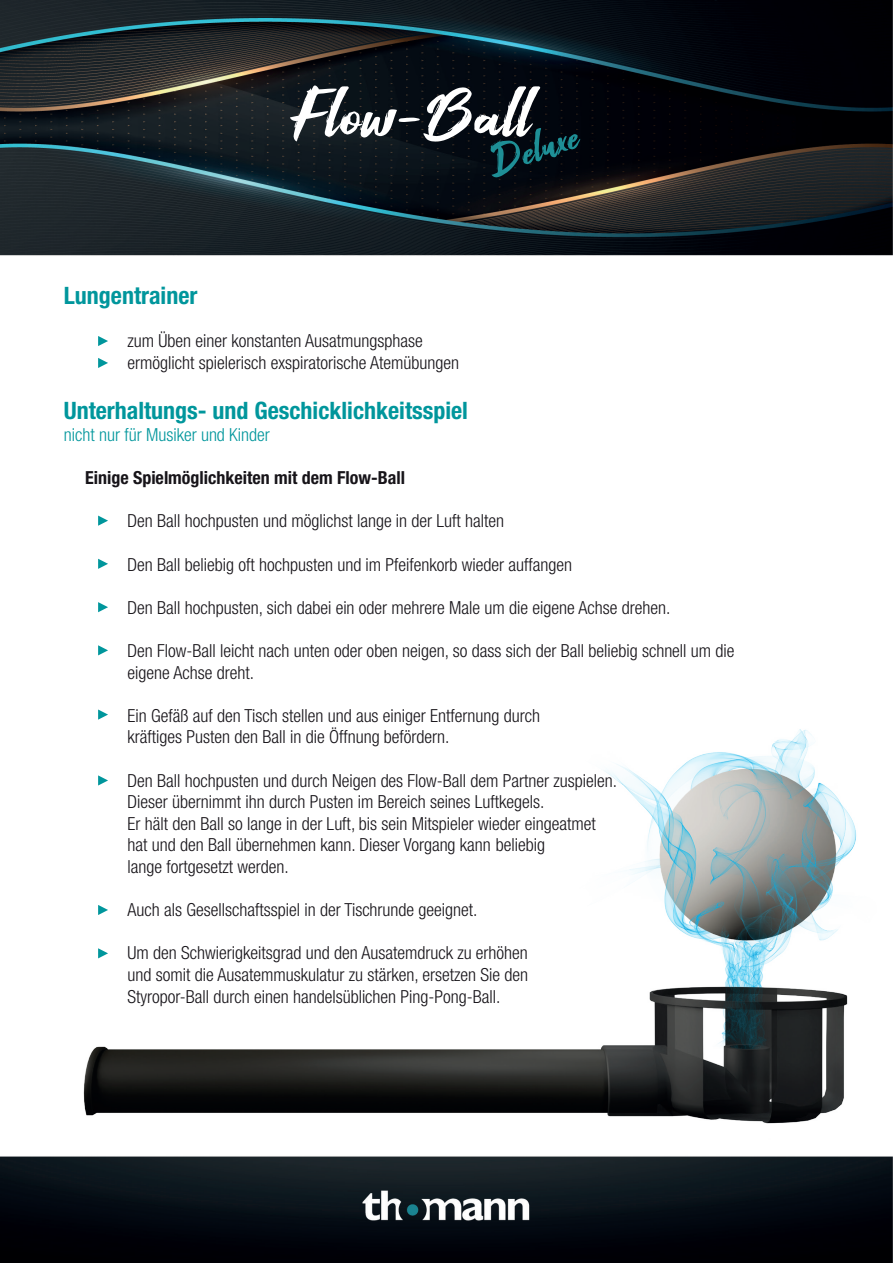
<style>
.page{position:relative;width:893px;height:1263px;background:#fff}
.page>*{position:absolute;margin:0;border:0;box-sizing:border-box;transform-origin:0 0}
.t1{font:700 condensed 24px "Helvetica Neue LT Std";color:#00969c}
.t2{font:300 condensed 18px "Helvetica Neue LT Std";color:#171419}
.t3{font:700 condensed 18px "Helvetica Neue LT Std";color:#171419}
.t4{font:300 condensed 18px "Helvetica Neue LT Std";color:#00969c}
</style>
<div class="page">
<img style="left:0;top:0;width:893px;height:1263px">
<svg style="left:290px;top:85px;width:290px;height:92px"></svg>
<svg style="left:98px;top:516px;width:10px;height:10px"></svg>
<svg style="left:98px;top:559px;width:10px;height:10px"></svg>
<svg style="left:98px;top:602px;width:10px;height:10px"></svg>
<svg style="left:98px;top:645px;width:10px;height:10px"></svg>
<svg style="left:98px;top:336px;width:10px;height:10px"></svg>
<svg style="left:98px;top:358px;width:10px;height:10px"></svg>
<img style="left:31px;top:662px;width:848px;height:477px">
<p class="t1" style="left:64px;top:281px;width:135px">Lungentrainer</p>
<p class="t2" style="left:128px;top:331px;width:297px">zum Üben einer konstanten Ausatmungsphase</p>
<p class="t2" style="left:128px;top:352px;width:333px">ermöglicht spielerisch exspiratorische Atemübungen</p>
<p class="t1" style="left:64px;top:396px;width:406px">Unterhaltungs- und Geschicklichkeitsspiel</p>
<p class="t4" style="left:64px;top:424px;width:208px">nicht nur für Musiker und Kinder</p>
<p class="t3" style="left:85px;top:467px;width:322px">Einige Spielmöglichkeiten mit dem Flow-Ball</p>
<p class="t2" style="left:128px;top:511px;width:378px">Den Ball hochpusten und möglichst lange in der Luft halten</p>
<p class="t2" style="left:128px;top:554px;width:446px">Den Ball beliebig oft hochpusten und im Pfeifenkorb wieder auffangen</p>
<p class="t2" style="left:128px;top:597px;width:544px">Den Ball hochpusten, sich dabei ein oder mehrere Male um die eigene Achse drehen.</p>
<p class="t2" style="left:128px;top:640px;width:608px">Den Flow-Ball leicht nach unten oder oben neigen, so dass sich der Ball beliebig schnell um die</p>
<p class="t2" style="left:128px;top:662px;width:128px">eigene Achse dreht.</p>
<p class="t2" style="left:128px;top:705px;width:414px">Ein Gefäß auf den Tisch stellen und aus einiger Entfernung durch</p>
<p class="t2" style="left:128px;top:727px;width:324px">kräftiges Pusten den Ball in die Öffnung befördern.</p>
<p class="t2" style="left:128px;top:770px;width:491px">Den Ball hochpusten und durch Neigen des Flow-Ball dem Partner zuspielen.</p>
<p class="t2" style="left:128px;top:791px;width:419px">Dieser übernimmt ihn durch Pusten im Bereich seines Luftkegels.</p>
<p class="t2" style="left:128px;top:813px;width:470px">Er hält den Ball so lange in der Luft, bis sein Mitspieler wieder eingeatmet</p>
<p class="t2" style="left:128px;top:835px;width:419px">hat und den Ball übernehmen kann. Dieser Vorgang kann beliebig</p>
<p class="t2" style="left:128px;top:856px;width:163px">lange fortgesetzt werden.</p>
<p class="t2" style="left:128px;top:899px;width:351px">Auch als Gesellschaftsspiel in der Tischrunde geeignet.</p>
<p class="t2" style="left:128px;top:943px;width:402px">Um den Schwierigkeitsgrad und den Ausatemdruck zu erhöhen</p>
<p class="t2" style="left:128px;top:964px;width:402px">und somit die Ausatemmuskulatur zu stärken, ersetzen Sie den</p>
<p class="t2" style="left:128px;top:986px;width:374px">Styropor-Ball durch einen handelsüblichen Ping-Pong-Ball.</p>
</div>
